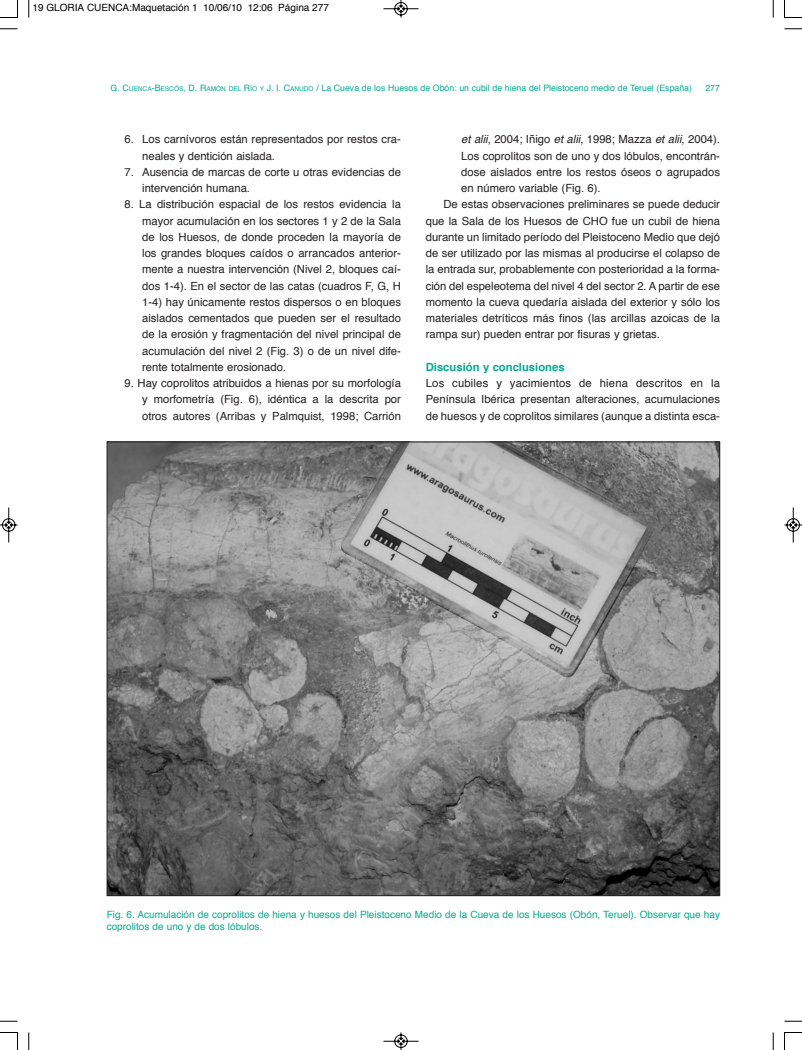
<style>
.page{position:relative;width:802px;height:1050px;background:#fff}
.page>*{position:absolute;margin:0;border:0;box-sizing:border-box;transform-origin:0 0}
.t1{font:11.25px/16.2px "Helvetica";color:#231f20;text-align:justify}
.t2{font:700 11.25px "Helvetica";color:#00ab91}
.t3{font:10px/12px "Helvetica";color:#00ab91}
.t4{font:10px "Helvetica";color:#000}
.t5{font:8.75px "Helvetica";color:#00ab91}
.s1{font-size:6.5px}
.s2{font-style:italic}
</style>
<div class="page">
<img style="left:109px;top:443px;width:609px;height:451px">
<svg style="left:28px;top:0;width:2px;height:18px"></svg>
<svg style="left:0;top:28px;width:18px;height:2px"></svg>
<svg style="left:773px;top:0;width:1px;height:18px"></svg>
<svg style="left:784px;top:28px;width:18px;height:2px"></svg>
<svg style="left:28px;top:1032px;width:2px;height:18px"></svg>
<svg style="left:0;top:1021px;width:18px;height:1px"></svg>
<svg style="left:773px;top:1032px;width:1px;height:18px"></svg>
<svg style="left:784px;top:1021px;width:18px;height:1px"></svg>
<svg style="left:0;top:0;width:18px;height:18px"></svg>
<svg style="left:784px;top:0;width:18px;height:18px"></svg>
<svg style="left:0;top:1032px;width:18px;height:18px"></svg>
<svg style="left:784px;top:1032px;width:18px;height:18px"></svg>
<svg style="left:383px;top:0;width:36px;height:18px"></svg>
<svg style="left:383px;top:1032px;width:36px;height:18px"></svg>
<svg style="left:0;top:507px;width:18px;height:36px"></svg>
<svg style="left:784px;top:507px;width:18px;height:36px"></svg>
<p class="t4" style="left:32px;top:4px;width:298px">19 GLORIA CUENCA:Maquetación 1 10/06/10 12:06 Página 277</p>
<p class="t5" style="left:111px;top:84px;width:583px">G. C<span class="s1">UENCA</span>-B<span class="s1">ESCóS</span>, D. R<span class="s1">AMóN DEL</span> R<span class="s1">íO Y</span> J. I. C<span class="s1">ANUDO</span> / La Cueva de los Huesos de Obón: un cubil de hiena del Pleistoceno medio de Teruel (España)</p>
<p class="t5" style="left:705px;top:84px;width:16px">277</p>
<p class="t1" style="left:142px;top:132px;width:260px;text-indent:-18px">6. Los carnívoros están representados por restos cra&shy;neales y dentición aislada.</p>
<p class="t1" style="left:142px;top:165px;width:260px;text-indent:-18px">7. Ausencia de marcas de corte u otras evidencias de intervención humana.</p>
<p class="t1" style="left:142px;top:197px;width:260px;text-indent:-18px">8. La distribución espacial de los restos evidencia la mayor acumulación en los sectores 1 y 2 de la Sala de los Huesos, de donde proceden la mayoría de los grandes bloques caídos o arrancados anterior&shy;mente a nuestra intervención (Nivel 2, bloques caí&shy;dos 1-4). En el sector de las catas (cuadros F, G, H 1-4) hay únicamente restos dispersos o en bloques aislados cementados que pueden ser el resultado de la erosión y fragmentación del nivel principal de acumulación del nivel 2 (Fig. 3) o de un nivel dife&shy;rente totalmente erosionado.</p>
<p class="t1" style="left:142px;top:376px;width:260px;text-indent:-18px">9. Hay coprolitos atribuidos a hienas por su morfología y morfometría (Fig. 6), idéntica a la descrita por otros autores (Arribas y Palmquist, 1998; Carrión</p>
<p class="t1" style="left:461px;top:132px;width:260px"><span class="s2">etalii</span>, 2004; Iñigo <span class="s2">etalii</span>, 1998; Mazza <span class="s2">etalii</span>, 2004).</p>
<p class="t1" style="left:461px;top:148px;width:260px">Los coprolitos son de uno y dos lóbulos, encontrán-</p>
<p class="t1" style="left:461px;top:165px;width:260px">dose aislados entre los restos óseos o agrupados</p>
<p class="t1" style="left:461px;top:181px;width:141px">en número variable (Fig. 6).</p>
<p class="t1" style="left:443px;top:197px;width:278px">De estas observaciones preliminares se puede deducir</p>
<p class="t1" style="left:426px;top:213px;width:296px">que la Sala de los Huesos de CHO fue un cubil de hiena</p>
<p class="t1" style="left:426px;top:230px;width:296px">durante un limitado período del Pleistoceno Medio que dejó</p>
<p class="t1" style="left:426px;top:246px;width:296px">de ser utilizado por las mismas al producirse el colapso de</p>
<p class="t1" style="left:426px;top:262px;width:296px">la entrada sur, probablemente con posterioridad a la forma-</p>
<p class="t1" style="left:426px;top:278px;width:296px">ción del espeleotema del nivel 4 del sector 2. A partir de ese</p>
<p class="t1" style="left:426px;top:295px;width:296px">momento la cueva quedaría aislada del exterior y sólo los</p>
<p class="t1" style="left:426px;top:311px;width:296px">materiales detríticos más finos (las arcillas azoicas de la</p>
<p class="t1" style="left:426px;top:327px;width:236px">rampa sur) pueden entrar por fisuras y grietas.</p>
<p class="t2" style="left:426px;top:362px;width:140px">Discusión y conclusiones</p>
<p class="t1" style="left:426px;top:376px;width:296px">Los cubiles y yacimientos de hiena descritos en la Península Ibérica presentan alteraciones, acumulaciones de huesos y de coprolitos similares (aunque a distinta esca-</p>
<p class="t3" style="left:107px;top:909px;width:614px">Fig. 6. Acumulación de coprolitos de hiena y huesos del Pleistoceno Medio de la Cueva de los Huesos (Obón, Teruel). Observar que hay coprolitos de uno y de dos lóbulos.</p>
</div>
